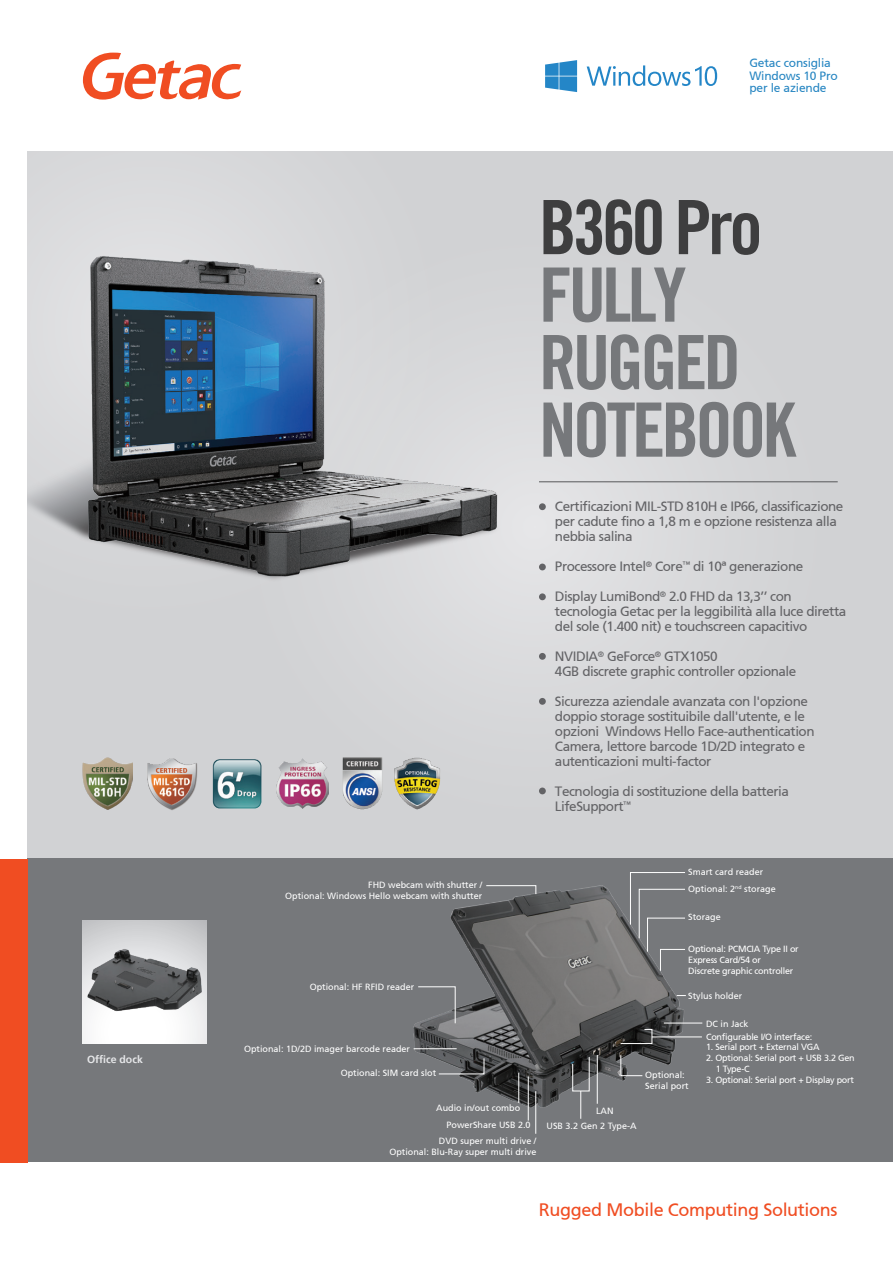
<style>
.page{position:relative;width:893px;height:1263px;background:#fff}
.page>*{position:absolute;margin:0;border:0;box-sizing:border-box;transform-origin:0 0}
.t1{font:700 condensed 75px/67.5px "Trade Gothic No.20";letter-spacing:-.05em;color:#76787b}
.t2{font:700 condensed 75px "Trade Gothic No.20";letter-spacing:-.05em;color:#3e3e3f}
.t3{font:18px "Frutiger 55 Roman";letter-spacing:-.02em;color:#f04d22}
.t4{font:13.5px/15px "Frutiger 55 Roman";letter-spacing:-.035em;color:#636366}
.t5{font:12px/12.8px "Frutiger 55 Roman";letter-spacing:-.015em;color:#2786c2}
.t6{font:700 10.5px "Frutiger 65";color:#e6e7e9}
.t7{font:9px/10.8px "Frutiger 55 Roman";color:#fff}
.t8{font:9px/10.8px "Frutiger 55 Roman";letter-spacing:-.025em;color:#fff}
</style>
<div class="page">
<div style="left:28px;top:152px;width:865px;height:707px;background:#d1d2d4"></div>
<div style="left:60px;top:200px;width:181px;height:38px;background:#dcdddf"></div>
<div style="left:424px;top:400px;width:125px;height:230px;background:#dedee0"></div>
<img style="left:28px;top:238px;width:516px;height:352px">
<div style="left:28px;top:859px;width:865px;height:303px;background:#76787b"></div>
<div style="left:0;top:859px;width:28px;height:303px;background:#f04d22"></div>
<svg style="left:83px;top:920px;width:123px;height:124px;background:#e3e4e5"></svg>
<svg style="left:83px;top:53px;width:158px;height:47px"></svg>
<div style="left:539px;top:503px;width:7px;height:7px;background:#636366;border-radius:50%"></div>
<div style="left:539px;top:564px;width:7px;height:6px;background:#636366;border-radius:50%"></div>
<div style="left:539px;top:593px;width:7px;height:7px;background:#636366;border-radius:50%"></div>
<div style="left:539px;top:653px;width:7px;height:7px;background:#636366;border-radius:50%"></div>
<div style="left:539px;top:787px;width:7px;height:7px;background:#636366;border-radius:50%"></div>
<div style="left:539px;top:698px;width:7px;height:7px;background:#636366;border-radius:50%"></div>
<hr style="left:539px;top:481px;width:299px;height:1px;background:#57585a">
<img style="left:83px;top:757px;width:49px;height:52px">
<img style="left:276px;top:758px;width:52px;height:50px">
<img style="left:342px;top:757px;width:99px;height:53px">
<img style="left:83px;top:940px;width:124px;height:83px">
<img style="left:147px;top:758px;width:51px;height:52px">
<img style="left:212px;top:759px;width:50px;height:50px">
<svg style="left:545px;top:60px;width:32px;height:32px"></svg>
<svg style="left:587px;top:65px;width:130px;height:21px"></svg>
<img style="left:413px;top:885px;width:290px;height:232px">
<hr style="left:414px;top:1048px;width:43px;height:1px;background:#fff">
<hr style="left:528px;top:1076px;width:1px;height:44px;background:#fff">
<hr style="left:535px;top:1091px;width:1px;height:43px;background:#fff">
<hr style="left:518px;top:1073px;width:1px;height:30px;background:#fff">
<svg style="left:438px;top:1057px;width:47px;height:18px"></svg>
<svg style="left:572px;top:1056px;width:18px;height:63px"></svg>
<hr style="left:664px;top:1023px;width:38px;height:1px;background:#fff">
<hr style="left:597px;top:1055px;width:1px;height:49px;background:#fff">
<svg style="left:620px;top:1029px;width:33px;height:15px"></svg>
<hr style="left:652px;top:1036px;width:50px;height:1px;background:#fff">
<svg style="left:630px;top:872px;width:56px;height:99px"></svg>
<svg style="left:485px;top:885px;width:52px;height:10px"></svg>
<svg style="left:417px;top:986px;width:39px;height:38px"></svg>
<svg style="left:620px;top:1054px;width:23px;height:22px"></svg>
<p class="t6" style="left:87px;top:1053px;width:57px">Office dock</p>
<p class="t5" style="left:749px;top:56px;width:90px">Getac consiglia<br>Windows 10 Pro per le aziende</p>
<h1 class="t2" style="left:539px;top:182px;width:225px">B360 Pro</h1>
<h1 class="t1" style="left:539px;top:261px;width:259px">FULLY<br>RUGGED<br>NOTEBOOK</h1>
<p class="t4" style="left:555px;top:499px;width:290px">Certificazioni MIL-STD 810H e IP66, classificazione per cadute fino a 1,8 m e opzione resistenza alla nebbia salina</p>
<p class="t4" style="left:555px;top:559px;width:250px">Processore Intel<sup>®</sup> Core<sup>™</sup> di 10ª generazione</p>
<p class="t4" style="left:555px;top:589px;width:293px">Display LumiBond<sup>®</sup> 2.0 FHD da 13,3’’ con tecnologia Getac per la leggibilità alla luce diretta del sole (1.400 nit) e touchscreen capacitivo</p>
<p class="t4" style="left:555px;top:649px;width:243px">NVIDIA<sup>®</sup> GeForce<sup>®</sup> GTX1050<br>4GB discrete graphic controller opzionale</p>
<p class="t4" style="left:555px;top:694px;width:261px">Sicurezza aziendale avanzata con l'opzione doppio storage sostituibile dall'utente, e le opzioni Windows Hello Face-authentication Camera, lettore barcode 1D/2D integrato e autenticazioni multi-factor</p>
<p class="t4" style="left:555px;top:784px;width:235px">Tecnologia di sostituzione della batteria<br>LifeSupport<sup>™</sup></p>
<p class="t7" style="left:285px;top:879px;width:199px;text-align:right">FHD webcam with shutter /<br>Optional: Windows Hello webcam with shutter</p>
<p class="t7" style="left:310px;top:981px;width:106px">Optional: HF RFID reader</p>
<p class="t7" style="left:244px;top:1043px;width:168px">Optional: 1D/2D imager barcode reader</p>
<p class="t7" style="left:341px;top:1068px;width:97px">Optional: SIM card slot</p>
<p class="t7" style="left:436px;top:1103px;width:85px">Audio in/out combo</p>
<p class="t7" style="left:447px;top:1119px;width:86px">PowerShare USB 2.0</p>
<p class="t7" style="left:439px;top:1135px;width:99px">DVD super multi drive /</p>
<p class="t7" style="left:389px;top:1146px;width:149px">Optional: Blu-Ray super multi drive</p>
<p class="t7" style="left:688px;top:867px;width:77px">Smart card reader</p>
<p class="t7" style="left:688px;top:883px;width:89px">Optional: 2<sup>nd</sup> storage</p>
<p class="t7" style="left:688px;top:912px;width:34px">Storage</p>
<p class="t7" style="left:596px;top:1105px;width:19px">LAN</p>
<p class="t7" style="left:547px;top:1120px;width:91px">USB 3.2 Gen 2 Type-A</p>
<p class="t8" style="left:688px;top:944px;width:112px">Optional: PCMCIA Type II or<br>Express Card/54 or<br>Discrete graphic controller</p>
<p class="t7" style="left:688px;top:990px;width:56px">Stylus holder</p>
<p class="t7" style="left:645px;top:1070px;width:45px">Optional:<br>Serial port</p>
<p class="t7" style="left:706px;top:1018px;width:44px">DC in Jack</p>
<p class="t8" style="left:706px;top:1031px;width:108px">Configurable I/O interface:</p>
<p class="t8" style="left:706px;top:1042px;width:115px">1. Serial port + External VGA</p>
<p class="t8" style="left:716px;top:1053px;width:140px;text-indent:-10px">2. Optional: Serial port + USB 3.2 Gen<br>1 Type-C</p>
<p class="t8" style="left:706px;top:1074px;width:149px">3. Optional: Serial port + Display port</p>
<h2 class="t3" style="left:539px;top:1199px;width:300px">Rugged Mobile Computing Solutions</h2>
</div>
